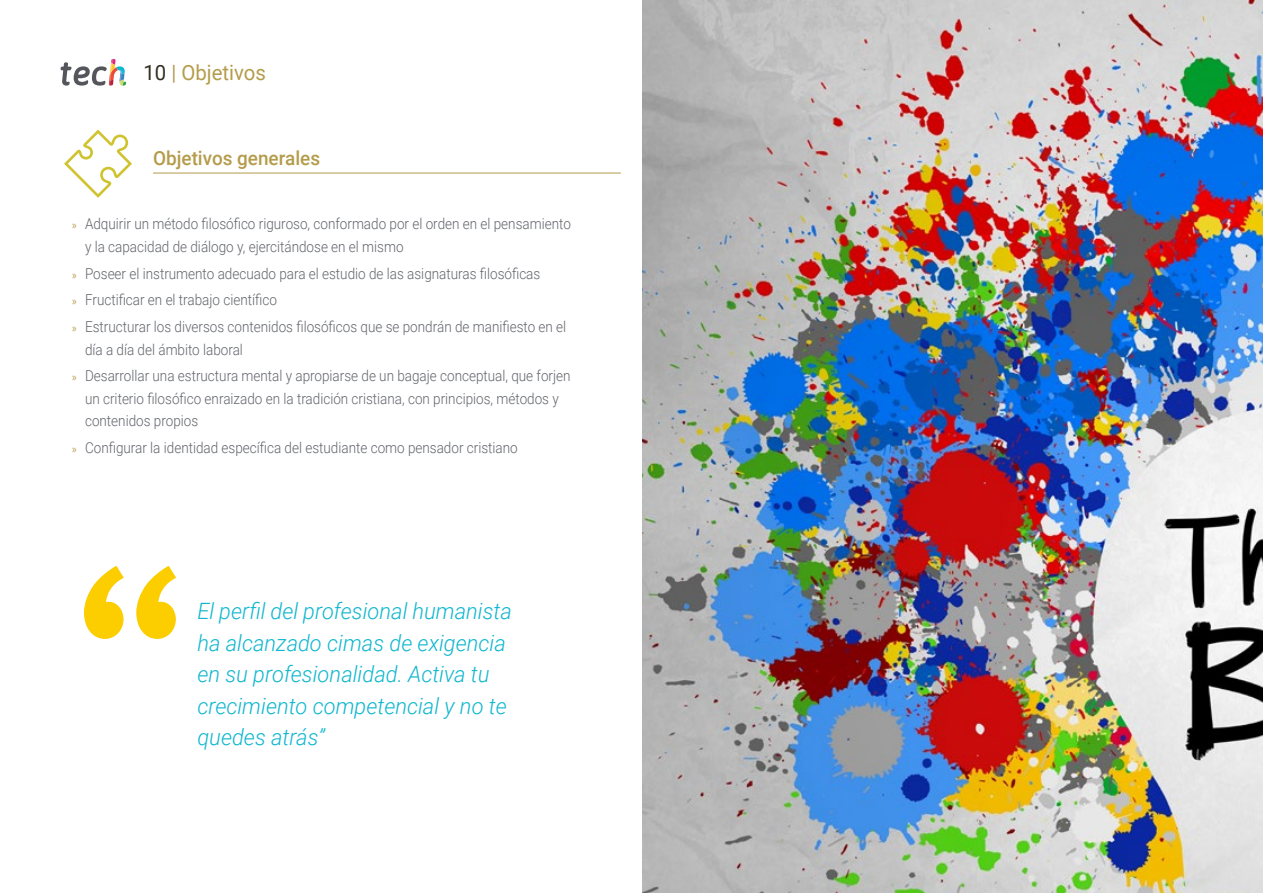
<style>
.page{position:relative;width:1263px;height:893px;background:#fff}
.page>*{position:absolute;margin:0;border:0;box-sizing:border-box;transform-origin:0 0}
.t1{font:italic 300 22.5px/31.5px "Roboto";color:#0fb6cf}
.t2{font:21px "Roboto";color:#b49c4b}
.t3{font:500 19.5px "Roboto";color:#b49c4b}
.t4{font:300 15px/26.7px "Roboto";color:#61646a;scale:.9 1}
.s1{color:#312e20}
.s2{font-family:"Myriad Pro";font-weight:400;font-size:12px;color:#b49c4b}
</style>
<div class="page">
<hr style="left:153px;top:173px;width:468px;height:1px;background:#b39b4b">
<svg style="left:64px;top:130px;width:68px;height:68px"></svg>
<img style="left:642px;top:0;width:621px;height:893px">
<svg style="left:61px;top:59px;width:65px;height:27px"></svg>
<svg style="left:84px;top:566px;width:92px;height:73px"></svg>
<h2 class="t2" style="left:144px;top:57px;width:124px"><span class="s1">10</span> | Objetivos</h2>
<h3 class="t3" style="left:153px;top:144px;width:169px">Objetivos generales</h3>
<p class="t4" style="left:85px;top:212px;width:541px;line-height:22.5px;text-indent:-13px"><span class="s2">»</span> Adquirir un método filosófico riguroso, conformado por el orden en el pensamiento y la capacidad de diálogo y, ejercitándose en el mismo</p>
<p class="t4" style="left:72px;top:259px;width:550px"><span class="s2">»</span> Poseer el instrumento adecuado para el estudio de las asignaturas filosóficas<br><span class="s2">»</span> Fructificar en el trabajo científico<br><span class="s2">»</span> Estructurar los diversos contenidos filosóficos que se pondrán de manifiesto en el</p>
<p class="t4" style="left:72px;top:335px;width:555px;text-indent:13px">día a día del ámbito laboral<br><span class="s2">»</span> Desarrollar una estructura mental y apropiarse de un bagaje conceptual, que forjen</p>
<p class="t4" style="left:85px;top:387px;width:528px;line-height:22.5px">un criterio filosófico enraizado en la tradición cristiana, con principios, métodos y contenidos propios</p>
<p class="t4" style="left:72px;top:434px;width:496px"><span class="s2">»</span> Configurar la identidad específica del estudiante como pensador cristiano</p>
<h1 class="t1" style="left:197px;top:595px;width:316px">El perfil del profesional humanista ha alcanzado cimas de exigencia en su profesionalidad. Activa tu crecimiento competencial y no te quedes atrás”</h1>
</div>
